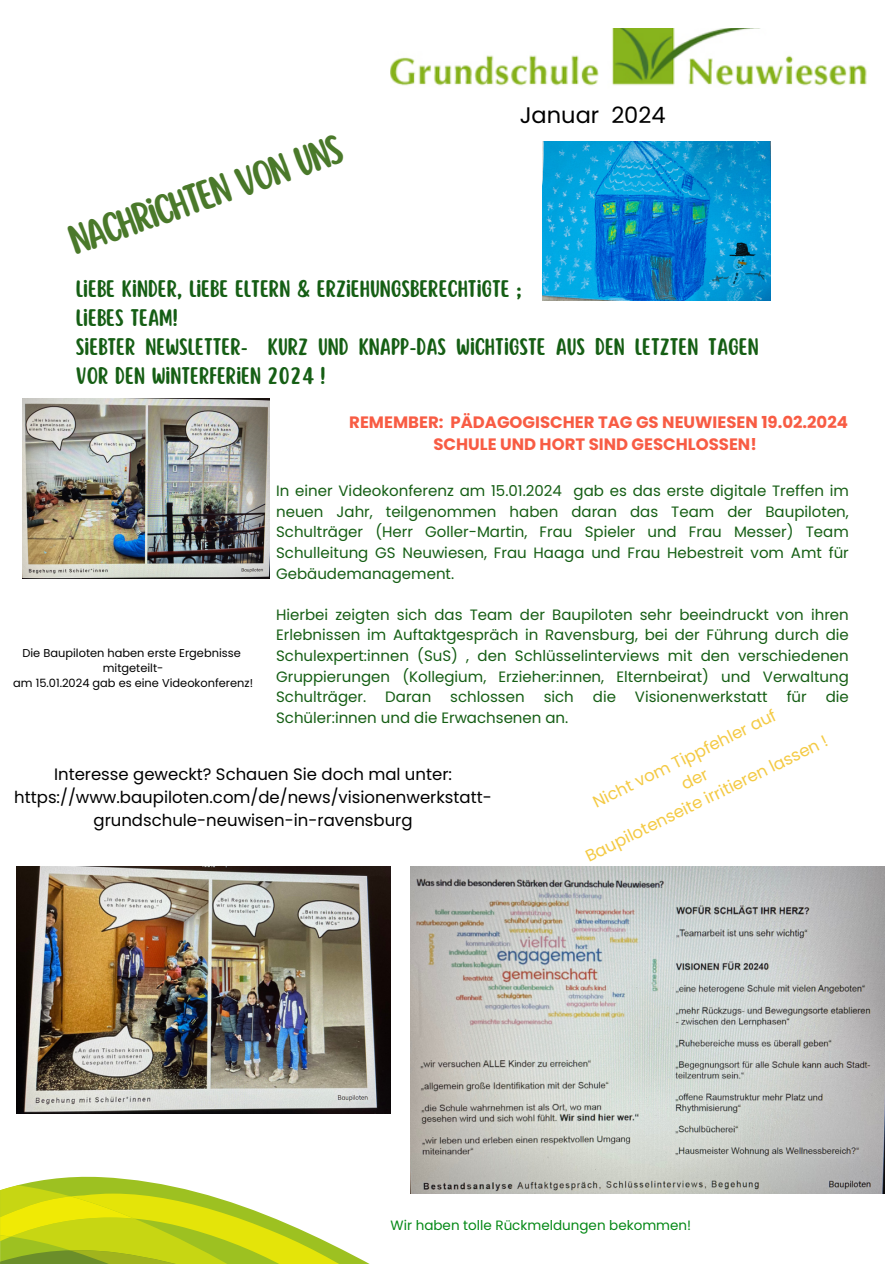
<style>
.page{position:relative;width:894px;height:1264px;background:#fff}
.page>*{position:absolute;margin:0;border:0;box-sizing:border-box;transform-origin:0 0}
.t1{font:36.75px "Scripter";color:#4a792a}
.t2{font:22.5px "Poppins";color:#000}
.t3{font:21px/29.2px "Scripter";color:#155e14}
.t4{font:16.5px/22.6px "Poppins";color:#000;text-align:center}
.t5{font:700 16.5px/22.5px "Poppins";color:#f85c44;text-align:center}
.t6{font:16.5px/22.6px "Poppins";color:#f4ca44;text-align:center}
.t7{font:15px/20.5px "Poppins";color:#155e14;text-align:justify}
.t8{font:13.5px "Poppins";color:#058916}
.t9{font:11.4px "Poppins";color:#000}
</style>
<div class="page">
<img style="left:390px;top:29px;width:477px;height:57px">
<svg style="left:28px;top:1175px;width:857px;height:8px"></svg>
<svg style="left:0;top:1183px;width:885px;height:80px"></svg>
<img style="left:542px;top:141px;width:228px;height:159px">
<img style="left:22px;top:398px;width:248px;height:180px">
<img style="left:17px;top:866px;width:373px;height:247px">
<img style="left:411px;top:866px;width:473px;height:327px">
<h4 class="t1" style="left:64px;top:224px;width:288px;rotate:-19deg">NACHRICHTEN VON UNS</h4>
<p class="t2" style="left:519px;top:100px;width:147px">Januar 2024</p>
<h4 class="t3" style="left:76px;top:274px;width:684px">LIEBE KINDER, LIEBE ELTERN &amp; ERZIEHUNGSBERECHTIGTE ;<br>LIEBES TEAM!<br>SIEBTER NEWSLETTER- KURZ UND KNAPP-DAS WICHTIGSTE AUS DEN LETZTEN TAGEN VOR DEN WINTERFERIEN 2024 !</h4>
<p class="t5" style="left:349px;top:410px;width:500px">REMEMBER: PÄDAGOGISCHER TAG GS NEUWIESEN 19.02.2024<br>SCHULE UND HORT SIND GESCHLOSSEN!</p>
<p class="t7" style="left:276px;top:481px;width:574px">In einer Videokonferenz am 15.01.2024 gab es das erste digitale Treffen im neuen Jahr, teilgenommen haben daran das Team der Baupiloten, Schulträger (Herr Goller-Martin, Frau Spieler und Frau Messer) Team Schulleitung GS Neuwiesen, Frau Haaga und Frau Hebestreit vom Amt für Gebäudemanagement.</p>
<h3 class="t7" style="left:276px;top:604px;width:574px">Hierbei zeigten sich das Team der Baupiloten sehr beeindruckt von ihren Erlebnissen im Auftaktgespräch in Ravensburg, bei der Führung durch die Schulexpert:innen (SuS) , den Schlüsselinterviews mit den verschiedenen Gruppierungen (Kollegium, Erzieher:innen, Elternbeirat) und Verwaltung Schulträger.</h3>
<p class="t9" style="left:22px;top:645px;width:220px">Die Baupiloten haben erste Ergebnisse</p>
<p class="t9" style="left:103px;top:660px;width:62px">mitgeteilt-</p>
<h4 class="t9" style="left:13px;top:675px;width:241px">am 15.01.2024 gab es eine Videokonferenz!</h4>
<h3 class="t7" style="left:385px;top:686px;width:48px">Daran</h3>
<h3 class="t7" style="left:450px;top:686px;width:76px">schlossen</h3>
<h3 class="t7" style="left:543px;top:686px;width:32px">sich</h3>
<h3 class="t7" style="left:592px;top:686px;width:25px">die</h3>
<h3 class="t7" style="left:634px;top:686px;width:134px">Visionenwerkstatt</h3>
<h3 class="t7" style="left:786px;top:686px;width:22px">für</h3>
<h3 class="t7" style="left:825px;top:686px;width:25px">die</h3>
<h3 class="t7" style="left:276px;top:707px;width:294px">Schüler:innen und die Erwachsenen an.</h3>
<p class="t6" style="left:561px;top:805px;width:269px;rotate:-26deg">Nicht vom Tippfehler auf<br>der<br>Baupilotenseite irritieren lassen !</p>
<p class="t4" style="left:14px;top:763px;width:479px">Interesse geweckt? Schauen Sie doch mal unter: https://www.baupiloten.com/de/news/visionenwerkstatt&shy;grundschule-neuwisen-in-ravensburg</p>
<h4 class="t8" style="left:390px;top:1215px;width:302px">Wir haben tolle Rückmeldungen bekommen!</h4>
</div>
